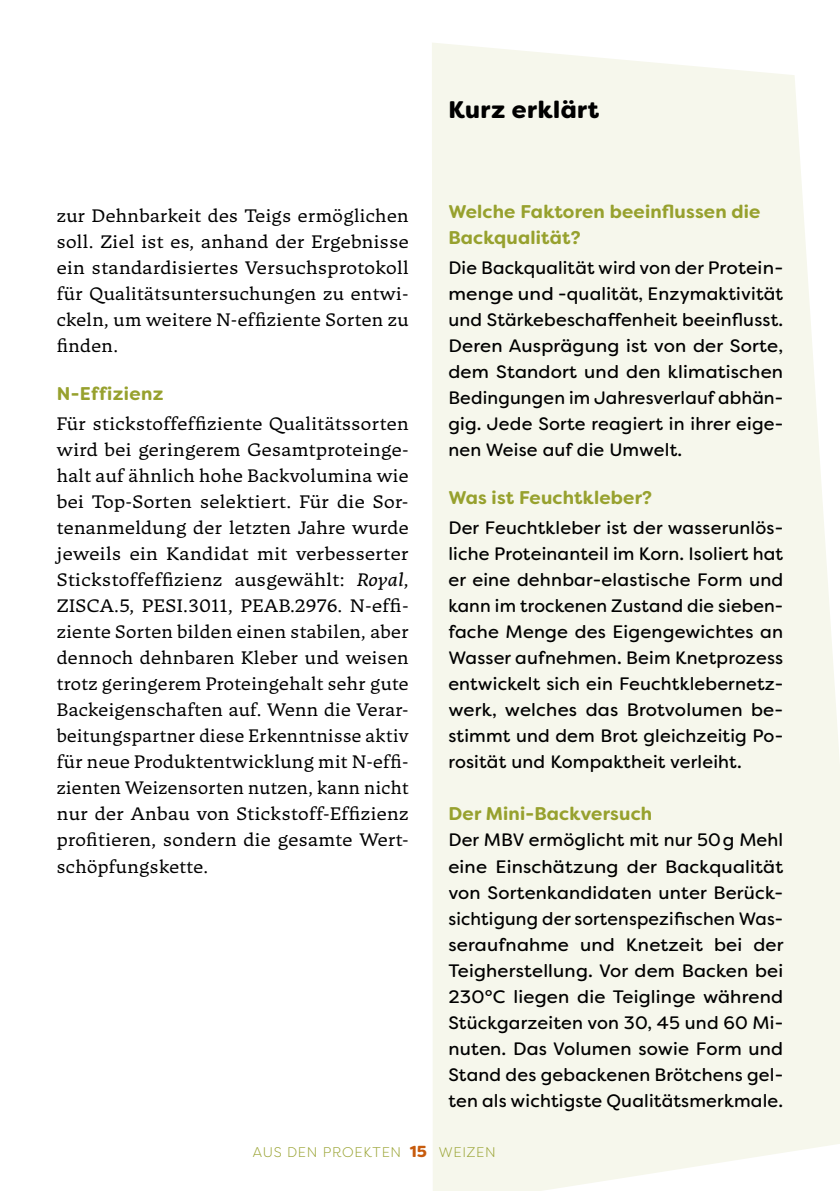
<style>
.page{position:relative;width:840px;height:1191px;background:#fff}
.page>*{position:absolute;margin:0;border:0;box-sizing:border-box;transform-origin:0 0}
.t1{font:900 24px "Filson Soft";letter-spacing:.02em;color:#000}
.t2{font:700 18.4px/26px "Filson Soft";letter-spacing:.01em;color:#97a12e}
.t3{font:18px/26px "Filson Soft";letter-spacing:.01em;color:#000;text-align:justify}
.t4{font:18px/26px "Tuna";letter-spacing:.02em;color:#000;text-align:justify}
.t5{font:300 14px "Filson Soft";letter-spacing:.05em;color:#97a12e}
.s1{font-style:italic}
.s2{font-weight:900;font-size:16px;color:#c75b0d}
</style>
<div class="page">
<div style="left:432px;top:43px;width:407px;height:1148px;background:#f6f7ec"></div>
<h1 class="t1" style="left:448px;top:94px;width:152px">Kurz erklärt</h1>
<p class="t4" style="left:57px;top:203px;width:353px">zur Dehnbarkeit des Teigs ermöglichen soll. Ziel ist es, anhand der Ergebnisse ein standardisiertes Versuchsprotokoll für Qualitätsuntersuchungen zu entwi&shy;ckeln, um weitere N-effiziente Sorten zu finden.</p>
<p class="t2" style="left:57px;top:381px;width:108px">N-Effizienz</p>
<p class="t4" style="left:57px;top:411px;width:353px">Für stickstoffeffiziente Qualitätssorten wird bei geringerem Gesamtproteinge&shy;halt auf ähnlich hohe Backvolumina wie bei Top-Sorten selektiert. Für die Sor&shy;tenanmeldung der letzten Jahre wurde jeweils ein Kandidat mit verbesserter Stickstoffeffizienz ausgewählt: <span class="s1">Royal</span>, ZISCA.5, PESI.3011, PEAB.2976. N-effi&shy;ziente Sorten bilden einen stabilen, aber dennoch dehnbaren Kleber und weisen trotz geringerem Proteingehalt sehr gute Backeigenschaften auf. Wenn die Verar&shy;beitungspartner diese Erkenntnisse aktiv für neue Produktentwicklung mit N-effi&shy;zienten Weizensorten nutzen, kann nicht nur der Anbau von Stickstoff-Effizienz profitieren, sondern die gesamte Wert&shy;schöpfungskette.</p>
<p class="t2" style="left:448px;top:199px;width:313px">Welche Faktoren beeinflussen die<br>Backqualität?</p>
<p class="t3" style="left:448px;top:255px;width:336px">Die Backqualität wird von der Protein&shy;menge und -qualität, Enzymaktivität und Stärkebeschaffenheit beeinflusst.<br>Deren Ausprägung ist von der Sorte, dem Standort und den klimatischen Bedingungen im Jahresverlauf abhän&shy;gig. Jede Sorte reagiert in ihrer eige&shy;nen Weise auf die Umwelt.</p>
<p class="t2" style="left:448px;top:485px;width:205px">Was ist Feuchtkleber?</p>
<p class="t3" style="left:448px;top:515px;width:336px">Der Feuchtkleber ist der wasserunlös&shy;liche Proteinanteil im Korn. Isoliert hat er eine dehnbar-elastische Form und kann im trockenen Zustand die sieben&shy;fache Menge des Eigengewichtes an Wasser aufnehmen. Beim Knetprozess entwickelt sich ein Feuchtklebernetz&shy;werk, welches das Brotvolumen be&shy;stimmt und dem Brot gleichzeitig Po&shy;rosität und Kompaktheit verleiht.</p>
<p class="t2" style="left:448px;top:801px;width:205px">Der Mini-Backversuch</p>
<p class="t3" style="left:448px;top:827px;width:336px">Der MBV ermöglicht mit nur 50g Mehl eine Einschätzung der Backqualität von Sortenkandidaten unter Berück&shy;sichtigung der sortenspezifischen Was&shy;seraufnahme und Knetzeit bei der Teigherstellung. Vor dem Backen bei 230°C liegen die Teiglinge während Stückgarzeiten von 30, 45 und 60 Mi&shy;nuten. Das Volumen sowie Form und Stand des gebackenen Brötchens gel&shy;ten als wichtigste Qualitätsmerkmale.</p>
<p class="t5" style="left:253px;top:1143px;width:175px">AUS DEN PROEKTEN <span class="s2">15</span></p>
<p class="t5" style="left:438px;top:1143px;width:58px">WEIZEN</p>
</div>
